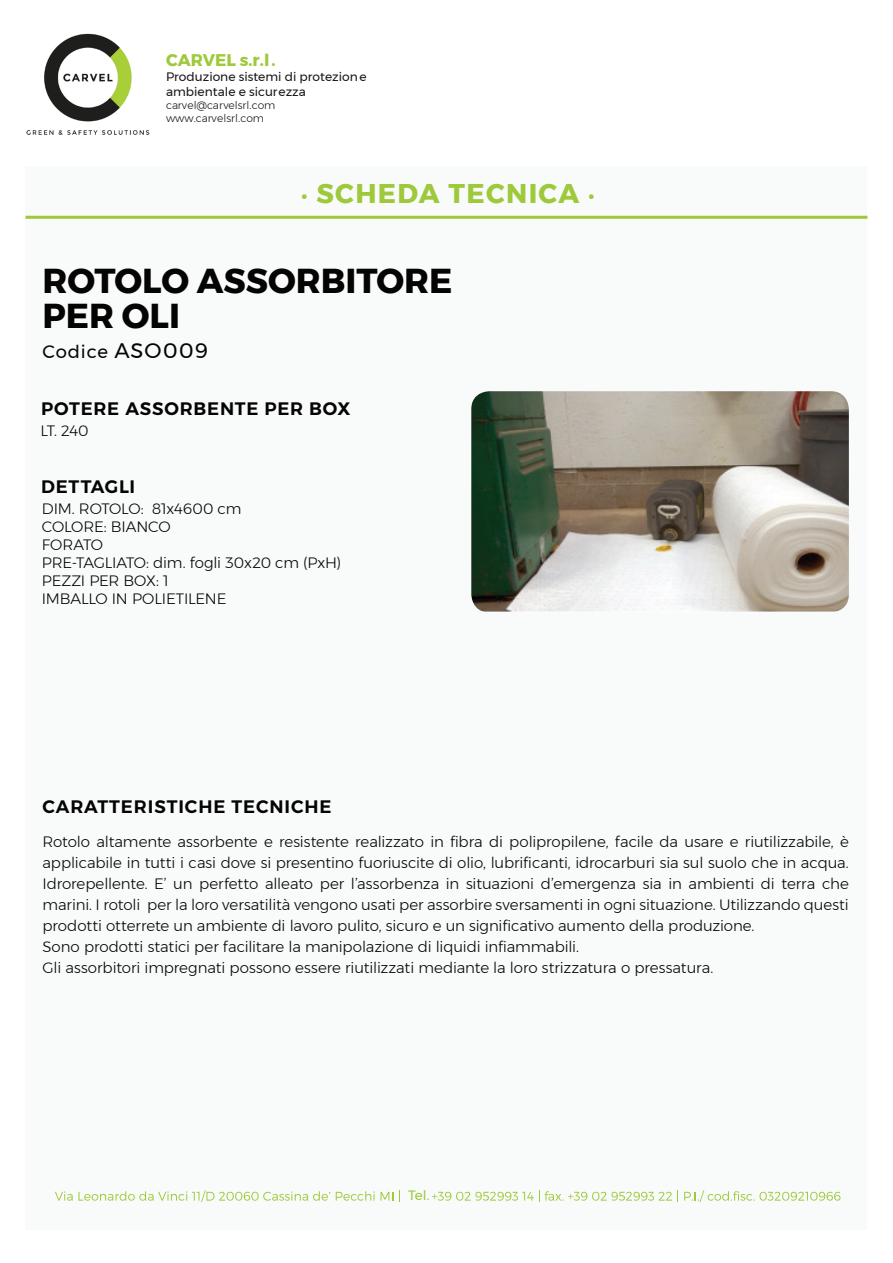
<style>
.page{position:relative;width:893px;height:1263px;background:#fff}
.page>*{position:absolute;margin:0;border:0;box-sizing:border-box;transform-origin:0 0}
.t1{font:700 34.5px/34.5px "Montserrat";color:#040503}
.t2{font:700 27px "Montserrat";letter-spacing:.05em;color:#9ec93a}
.t3{font:600 18px "Montserrat";letter-spacing:.05em;color:#040503}
.t4{font:18px "Montserrat";letter-spacing:.05em;color:#040503}
.t5{font:700 16.8px "Montserrat";color:#9ec93a}
.t6{font:300 15px/21px "Montserrat";letter-spacing:-.005em;color:#040503}
.t7{font:13.5px "Montserrat";color:#9ec93a}
.t8{font:12.3px/14.7px "Montserrat";color:#1a1618}
.t9{font:300 10.65px/12.9px "Montserrat";color:#1a1618}
.s1{font-size:21px}
</style>
<div class="page">
<img style="left:26px;top:33px;width:124px;height:101px">
<div style="left:26px;top:167px;width:841px;height:1063px;background:#f9fafa"></div>
<svg style="left:26px;top:216px;width:841px;height:3px;background:#a4cc48"></svg>
<svg style="left:55px;top:1190px;width:275px;height:12px"></svg>
<svg style="left:336px;top:1191px;width:57px;height:10px"></svg>
<svg style="left:399px;top:1190px;width:1px;height:12px"></svg>
<svg style="left:432px;top:1190px;width:246px;height:12px"></svg>
<svg style="left:684px;top:1190px;width:156px;height:12px"></svg>
<img style="left:471px;top:391px;width:378px;height:221px">
<p class="t5" style="left:166px;top:47px;width:111px">CARVEL s.r.l.</p>
<p class="t8" style="left:166px;top:69px;width:202px">Produzione sistemi di protezione ambientale e sicurezza</p>
<p class="t9" style="left:166px;top:98px;width:111px">carvel@carvelsrl.com www.carvelsrl.com</p>
<h2 class="t2" style="left:301px;top:172px;width:295px">. SCHEDA TECNICA .</h2>
<h1 class="t1" style="left:43px;top:264px;width:411px">ROTOLO ASSORBITORE<br>PER OLI</h1>
<p class="t4" style="left:43px;top:337px;width:167px">Codice <span class="s1">ASO009</span></p>
<p class="t3" style="left:41px;top:394px;width:311px">POTERE ASSORBENTE PER BOX</p>
<p class="t6" style="left:40px;top:420px;width:50px">LT. 240</p>
<p class="t3" style="left:41px;top:472px;width:96px">DETTAGLI</p>
<p class="t6" style="left:42px;top:499px;width:301px;line-height:18px">DIM. ROTOLO: 81x4600 cm<br>COLORE: BIANCO<br>FORATO<br>PRE-TAGLIATO: dim. fogli 30x20 cm (PxH)<br>PEZZI PER BOX: 1<br>IMBALLO IN POLIETILENE</p>
<p class="t3" style="left:43px;top:792px;width:291px">CARATTERISTICHE TECNICHE</p>
<p class="t6" style="left:43px;top:830px;width:808px">Rotolo altamente assorbente e resistente realizzato in fibra di polipropilene, facile da usare e riutilizzabile, è applicabile in tutti i casi dove si presentino fuoriuscite di olio, lubrificanti, idrocarburi sia sul suolo che in acqua.<br>Idrorepellente. E’ un perfetto alleato per l’assorbenza in situazioni d’emergenza sia in ambienti di terra che marini. I rotoli per la loro versatilità vengono usati per assorbire sversamenti in ogni situazione. Utilizzando questi prodotti otterrete un ambiente di lavoro pulito, sicuro e un significativo aumento della produzione.<br>Sono prodotti statici per facilitare la manipolazione di liquidi infiammabili.<br>Gli assorbitori impregnati possono essere riutilizzati mediante la loro strizzatura o pressatura.</p>
<p class="t7" style="left:408px;top:1185px;width:23px">Tel.</p>
</div>
